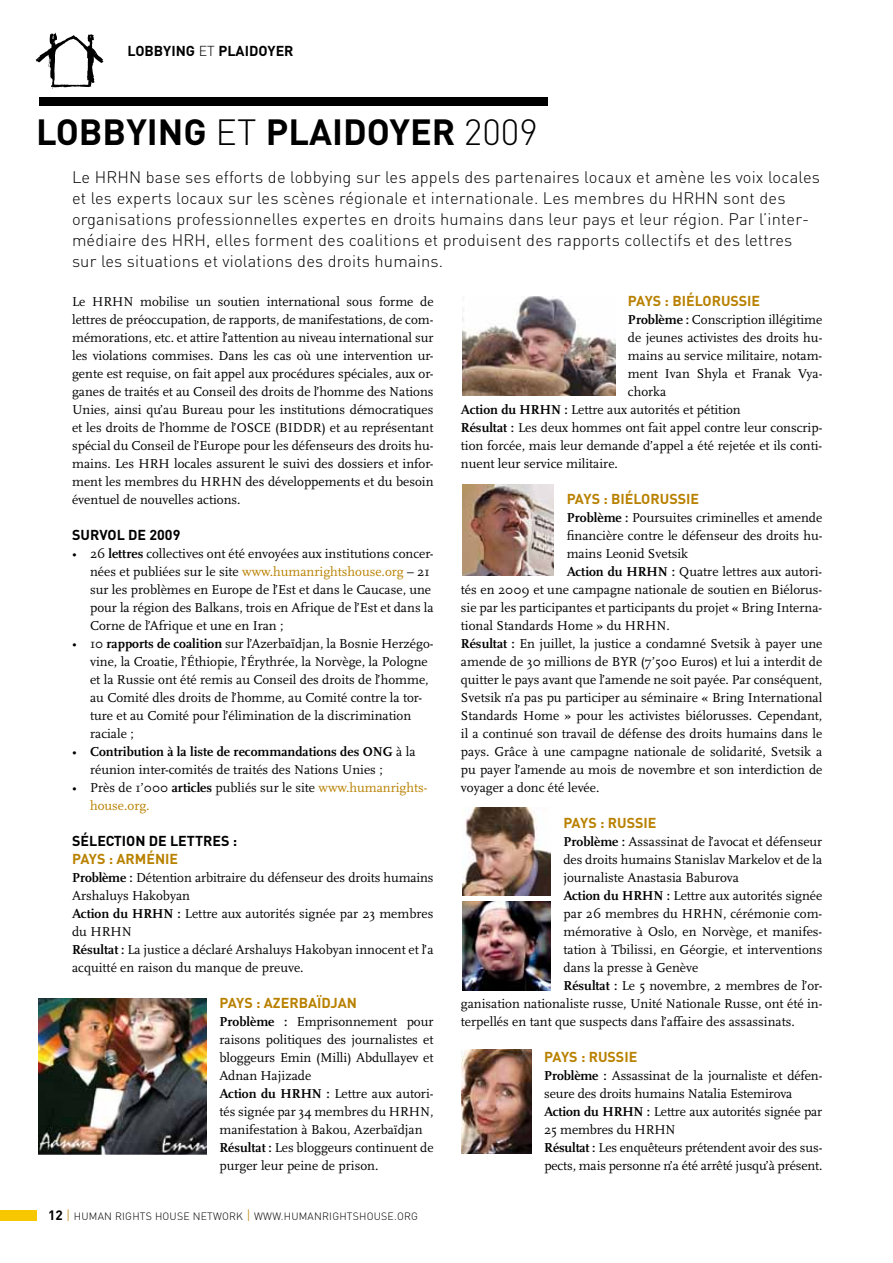
<style>
.page{position:relative;width:893px;height:1263px;background:#fff}
.page>*{position:absolute;margin:0;border:0;box-sizing:border-box;transform-origin:0 0}
.t1{font:700 36px "DIN";color:#000}
.t2{font:300 16.5px/21px "DIN";letter-spacing:.01em;color:#000}
.t3{font:700 14.25px "DIN";letter-spacing:.07em;color:#b98100}
.t4{font:700 14.25px "DIN";color:#000}
.t5{font:700 14.25px "DIN";letter-spacing:.035em;color:#b98100}
.t6{font:13.5px/18px "Scala";color:#000}
.t7{font:300 10.5px "DIN";letter-spacing:.02em;color:#000}
.s1{font-weight:300}
.s2{font-weight:700}
.s3{color:#b98100}
.s4{font-weight:700;font-size:13.5px}
.s5{font-size:13.5px;color:#b98100}
</style>
<div class="page">
<svg style="left:36px;top:33px;width:67px;height:56px"></svg>
<div style="left:0;top:1211px;width:36px;height:10px;background:#f7c800"></div>
<img style="left:39px;top:998px;width:168px;height:156px">
<img style="left:462px;top:296px;width:153px;height:99px">
<img style="left:462px;top:484px;width:92px;height:91px">
<img style="left:462px;top:807px;width:89px;height:88px">
<img style="left:462px;top:902px;width:89px;height:89px">
<img style="left:462px;top:1049px;width:69px;height:104px">
<div style="left:39px;top:97px;width:508px;height:9px;background:#000"></div>
<p class="t4" style="left:128px;top:42px;width:27px">LOBBY</p>
<p class="t4" style="left:171px;top:42px;width:124px">ING <span class="s1">ET</span> PLAIDOYER</p>
<h1 class="t1" style="left:36px;top:109px;width:66px">LOBBY</h1>
<h1 class="t1" style="left:147px;top:109px;width:392px">ING <span class="s1">ET</span> PLAIDOYER <span class="s1">2009</span></h1>
<p class="t2" style="left:72px;top:166px;width:749px;text-indent:74px">base ses efforts de lobbying sur les appels des partenaires locaux et amène les voix locales et les experts locaux sur les scènes régionale et internationale. Les membres du HRHN</p>
<p class="t2" style="left:72px;top:166px;width:35px">Le HRHN</p>
<p class="t2" style="left:72px;top:187px;width:739px;text-indent:651px">sont des organisations professionnelles expertes en droits humains dans leur pays et leur région. Par l’inter&shy;médiaire des HRH</p>
<p class="t2" style="left:72px;top:229px;width:722px;text-indent:134px">, elles forment des coalitions et produisent des rapports collectifs et des lettres sur les situations et violations des droits humains.</p>
<p class="t6" style="left:72px;top:293px;width:363px;text-align:justify">Le HRHN mobilise un soutien international sous forme de lettres de préoccupation, de rapports, de manifestations, de com&shy;mémorations, etc. et attire l’attention au niveau international sur les violations commises. Dans les cas où une intervention ur&shy;gente est requise, on fait appel aux procédures spéciales, aux or&shy;ganes de traités et au Conseil des droits de l’homme des Nations Unies, ainsi qu’au Bureau pour les institutions démocratiques et les droits de l’homme de l’OSCE (BIDDR) et au représentant spécial du Conseil de l’Europe pour les défenseurs des droits hu&shy;mains. Les HRH locales assurent le suivi des dossiers et infor&shy;ment les membres du HRHN des développements et du besoin éventuel de nouvelles actions.</p>
<p class="t4" style="left:72px;top:526px;width:110px">SURVOL DE 2009</p>
<p class="t6" style="left:90px;top:545px;width:345px;text-indent:-18px">• 26 <span class="s2">lettres</span> collectives ont été envoyées aux institutions concer&shy;nées et publiées sur le site <span class="s3">www.humanrightshouse.org</span> – 21 sur les problèmes en Europe de l’Est et dans le Caucase, une pour la région des Balkans, trois en Afrique de l’Est et dans la Corne de l’Afrique et une en Iran ;</p>
<p class="t6" style="left:90px;top:635px;width:345px;text-indent:-18px">• 10 <span class="s2">rapports de coalition</span> sur l’Azerbaïdjan, la Bosnie Herzégo&shy;vine, la Croatie, l’Éthiopie, l’Érythrée, la Norvège, la Pologne et la Russie ont été remis au Conseil des droits de l’homme, au Comité dles droits de l’homme, au Comité contre la tor&shy;ture et au Comité pour l’élimination de la discrimination raciale ;</p>
<p class="t6" style="left:90px;top:743px;width:327px;text-indent:-18px">• <span class="s2">Contribution à la liste de recommandations des ONG</span> à la réunion inter-comités de traités des Nations Unies ;</p>
<p class="t6" style="left:90px;top:779px;width:339px;text-indent:-18px">• Près de 1’000 <span class="s2">articles</span> publiés sur le site <span class="s3">www.humanrights&shy;house.org.</span></p>
<p class="t4" style="left:72px;top:832px;width:167px">SÉLECTION DE LETTRES :</p>
<p class="t3" style="left:72px;top:850px;width:92px">PAYS : ARM ÉNIE</p>
<p class="t6" style="left:72px;top:869px;width:363px"><span class="s2">Problème :</span> Détention arbitraire du défenseur des droits humains Arshaluys Hakobyan<br><span class="s2">Action du HRHN :</span> Lettre aux autorités signée par 23 membres du HRHN<br><span class="s2">Résultat :</span> La justice a déclaré Arshaluys Hakobyan innocent et l’a acquitté en raison du manque de preuve.</p>
<p class="t5" style="left:219px;top:994px;width:121px">PAYS : AZER BAÏDJAN</p>
<p class="t6" style="left:219px;top:1013px;width:216px"><span class="s2">Problème :</span> Emprisonnement pour raisons politiques des journalistes et bloggeurs Emin (Milli) Abdullayev et<br>Adnan Hajizade<br><span class="s2">Action du HRHN :</span> Lettre aux autori&shy;tés signée par 34 membres du HRHN, manifestation à Bakou, Azerbaïdjan<br><span class="s2">Résultat :</span> Les bloggeurs continuent de purger leur peine de prison.</p>
<p class="t7" style="left:48px;top:1210px;width:371px"><span class="s4">12</span> <span class="s5">|</span> human rights house network <span class="s5">|</span> www.humanrightshouse.org</p>
<p class="t3" style="left:628px;top:292px;width:76px">PAYS : BI ÉLORUSSIE</p>
<p class="t6" style="left:628px;top:311px;width:196px"><span class="s2">Problème :</span> Conscription illégitime</p>
<p class="t6" style="left:628px;top:329px;width:196px">de jeunes activistes des droits hu-</p>
<p class="t6" style="left:628px;top:347px;width:196px">mains au service militaire, notam-</p>
<p class="t6" style="left:628px;top:365px;width:196px">ment Ivan Shyla et Franak Vya-</p>
<p class="t6" style="left:628px;top:383px;width:40px">chorka</p>
<p class="t6" style="left:461px;top:401px;width:281px"><span class="s2">Action du HRHN :</span> Lettre aux autorités et pétition</p>
<p class="t6" style="left:461px;top:419px;width:363px"><span class="s2">Résultat :</span> Les deux hommes ont fait appel contre leur conscrip-</p>
<p class="t6" style="left:461px;top:437px;width:363px">tion forcée, mais leur demande d’appel a été rejetée et ils conti-</p>
<p class="t6" style="left:461px;top:455px;width:159px">nuent leur service militaire.</p>
<p class="t3" style="left:567px;top:490px;width:76px">PAYS : BI ÉLORUSSIE</p>
<p class="t6" style="left:567px;top:509px;width:257px"><span class="s2">Problème :</span> Poursuites criminelles et amende</p>
<p class="t6" style="left:567px;top:527px;width:257px">financière contre le défenseur des droits hu-</p>
<p class="t6" style="left:567px;top:545px;width:123px">mains Leonid Svetsik</p>
<p class="t6" style="left:567px;top:563px;width:257px"><span class="s2">Action du HRHN :</span> Quatre lettres aux autori-</p>
<p class="t6" style="left:461px;top:581px;width:363px">tés en 2009 et une campagne nationale de soutien en Biélorus-</p>
<p class="t6" style="left:461px;top:599px;width:363px">sie par les participantes et participants du projet « Bring Interna-</p>
<p class="t6" style="left:461px;top:617px;width:210px">tional Standards Home » du HRHN.</p>
<p class="t6" style="left:461px;top:635px;width:363px"><span class="s2">Résultat :</span> En juillet, la justice a condamné Svetsik à payer une</p>
<p class="t6" style="left:461px;top:653px;width:363px">amende de 30 millions de BYR (7’500 Euros) et lui a interdit de</p>
<p class="t6" style="left:461px;top:671px;width:363px">quitter le pays avant que l’amende ne soit payée. Par conséquent,</p>
<p class="t6" style="left:461px;top:689px;width:363px">Svetsik n’a pas pu participer au séminaire « Bring International</p>
<p class="t6" style="left:461px;top:707px;width:363px">Standards Home » pour les activistes biélorusses. Cependant,</p>
<p class="t6" style="left:461px;top:725px;width:363px">il a continué son travail de défense des droits humains dans le</p>
<p class="t6" style="left:461px;top:743px;width:363px">pays. Grâce à une campagne nationale de solidarité, Svetsik a</p>
<p class="t6" style="left:461px;top:761px;width:363px">pu payer l’amende au mois de novembre et son interdiction de</p>
<p class="t6" style="left:461px;top:779px;width:140px">voyager a donc été levée.</p>
<p class="t3" style="left:563px;top:814px;width:63px">PAYS : RUSSIE</p>
<p class="t6" style="left:563px;top:833px;width:260px"><span class="s2">Problème :</span> Assassinat de l’avocat et défenseur</p>
<p class="t6" style="left:563px;top:851px;width:260px">des droits humains Stanislav Markelov et de la</p>
<p class="t6" style="left:563px;top:869px;width:177px">journaliste Anastasia Baburova</p>
<p class="t6" style="left:563px;top:887px;width:260px"><span class="s2">Action du HRHN :</span> Lettre aux autorités signée</p>
<p class="t6" style="left:564px;top:905px;width:260px">par 26 membres du HRHN, cérémonie com-</p>
<p class="t6" style="left:564px;top:923px;width:260px">mémorative à Oslo, en Norvège, et manifes-</p>
<p class="t6" style="left:564px;top:941px;width:260px">tation à Tbilissi, en Géorgie, et interventions</p>
<p class="t6" style="left:564px;top:959px;width:136px">dans la presse à Genève</p>
<p class="t6" style="left:564px;top:977px;width:260px"><span class="s2">Résultat :</span> Le 5 novembre, 2 membres de l’or-</p>
<p class="t6" style="left:461px;top:995px;width:363px">ganisation nationaliste russe, Unité Nationale Russe, ont été in-</p>
<p class="t6" style="left:461px;top:1013px;width:335px">terpellés en tant que suspects dans l’affaire des assassinats.</p>
<p class="t3" style="left:544px;top:1048px;width:63px">PAYS : RUSSIE</p>
<p class="t6" style="left:544px;top:1067px;width:280px"><span class="s2">Problème :</span> Assassinat de la journaliste et défen&shy;seure des droits humains Natalia Estemirova <span class="s2">Action du HRHN :</span> Lettre aux autorités signée par 25 membres du HRHN<br><span class="s2">Résultat :</span> Les enquêteurs prétendent avoir des sus&shy;pects, mais personne n’a été arrêté jusqu’à présent.</p>
</div>
